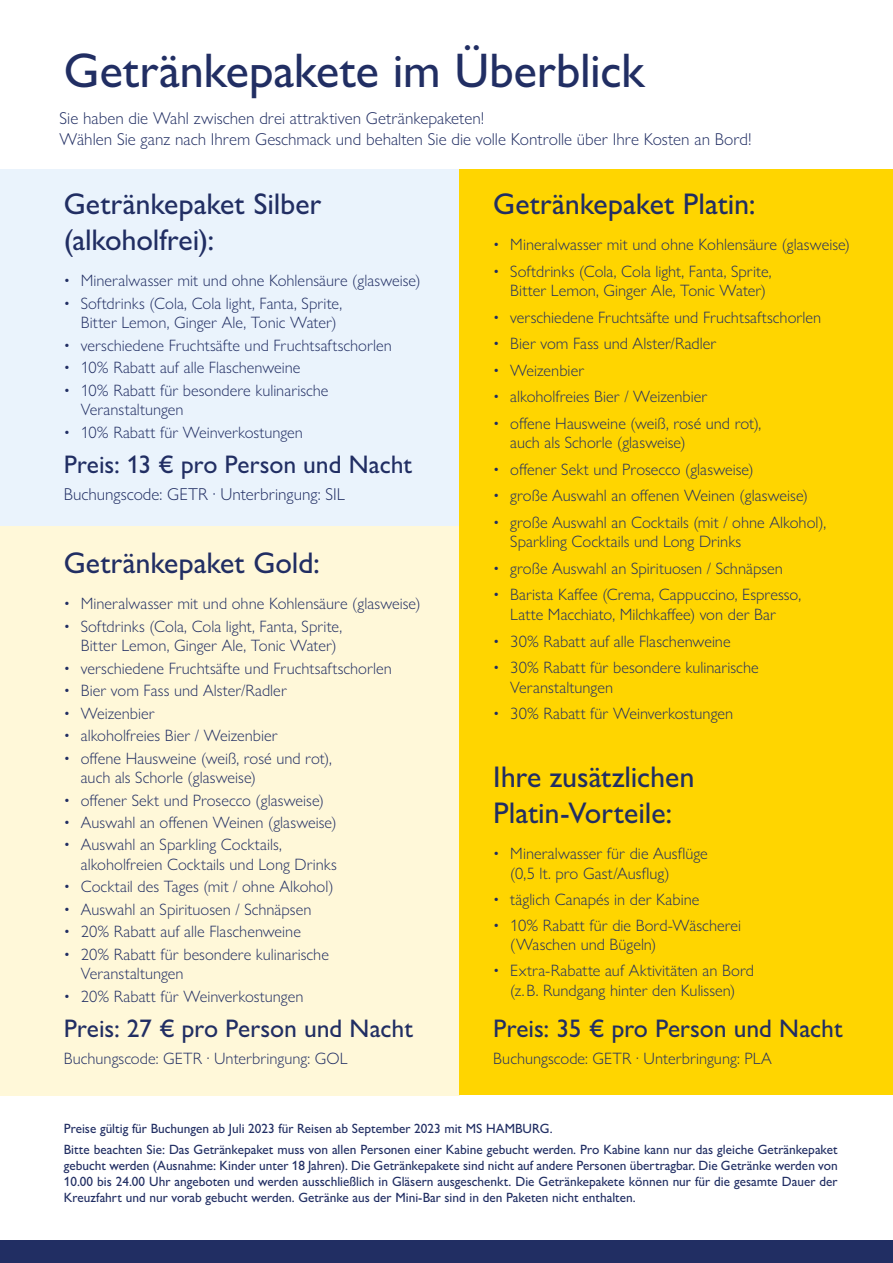
<style>
.page{position:relative;width:893px;height:1263px;background:#fff}
.page>*{position:absolute;margin:0;border:0;box-sizing:border-box;transform-origin:0 0}
.t1{font:500 48.75px "Gill Sans Nova";letter-spacing:-.005em;color:#212e63}
.t2{font:500 30px/36px "Gill Sans Nova";color:#212e63}
.t3{font:500 25.5px "Gill Sans Nova";letter-spacing:-.005em;color:#212e63}
.t4{font:300 17.25px/20.2px "Gill Sans Nova";color:#212e63}
.t5{font:300 16.5px/19.5px "Gill Sans Nova";color:#212e63}
.t6{font:500 13.5px/16.2px "Gill Sans Nova";color:#212e63}
</style>
<div class="page">
<div style="left:0;top:526px;width:459px;height:569px;background:#fff8d9"></div>
<div style="left:0;top:169px;width:459px;height:357px;background:#eaf3fc"></div>
<div style="left:459px;top:169px;width:434px;height:926px;background:#ffd500"></div>
<div style="left:0;top:1240px;width:893px;height:23px;background:#212e63"></div>
<h1 class="t1" style="left:64px;top:40px;width:582px">Getränkepakete im Überblick</h1>
<p class="t4" style="left:60px;top:108px;width:694px">Sie haben die Wahl zwischen drei attraktiven Getränkepaketen!<br>Wählen Sie ganz nach Ihrem Geschmack und behalten Sie die volle Kontrolle über Ihre Kosten an Bord!</p>
<h2 class="t2" style="left:64px;top:185px;width:259px">Getränkepaket Silber (alkoholfrei):</h2>
<p class="t5" style="left:64px;top:271px;width:358px">• Mineralwasser mit und ohne Kohlensäure (glasweise)</p>
<p class="t5" style="left:81px;top:293px;width:263px;text-indent:-17px">• Softdrinks (Cola, Cola light, Fanta, Sprite,<br>Bitter Lemon, Ginger Ale, Tonic Water)</p>
<p class="t5" style="left:64px;top:335px;width:330px">• verschiedene Fruchtsäfte und Fruchtsaftschorlen</p>
<p class="t5" style="left:64px;top:358px;width:238px">• 10% Rabatt auf alle Flaschenweine</p>
<p class="t5" style="left:81px;top:380px;width:249px;text-indent:-17px">• 10% Rabatt für besondere kulinarische<br>Veranstaltungen</p>
<p class="t5" style="left:64px;top:422px;width:241px">• 10% Rabatt für Weinverkostungen</p>
<h3 class="t3" style="left:64px;top:449px;width:350px">Preis: 13 € pro Person und Nacht</h3>
<p class="t4" style="left:64px;top:484px;width:283px">Buchungscode: GETR · Unterbringung: SIL</p>
<h2 class="t2" style="left:64px;top:544px;width:258px">Getränkepaket Gold:</h2>
<p class="t5" style="left:64px;top:594px;width:358px">• Mineralwasser mit und ohne Kohlensäure (glasweise)</p>
<p class="t5" style="left:81px;top:616px;width:263px;text-indent:-17px">• Softdrinks (Cola, Cola light, Fanta, Sprite,<br>Bitter Lemon, Ginger Ale, Tonic Water)</p>
<p class="t5" style="left:64px;top:658px;width:330px">• verschiedene Fruchtsäfte und Fruchtsaftschorlen</p>
<p class="t5" style="left:64px;top:680px;width:225px">• Bier vom Fass und Alster/Radler</p>
<p class="t5" style="left:64px;top:703px;width:92px">• Weizenbier</p>
<p class="t5" style="left:64px;top:725px;width:215px">• alkoholfreies Bier / Weizenbier</p>
<p class="t5" style="left:81px;top:748px;width:253px;text-indent:-17px">• offene Hausweine (weiß, rosé und rot), auch als Schorle (glasweise)</p>
<p class="t5" style="left:64px;top:790px;width:262px">• offener Sekt und Prosecco (glasweise)</p>
<p class="t5" style="left:64px;top:812px;width:274px">• Auswahl an offenen Weinen (glasweise)</p>
<p class="t5" style="left:81px;top:835px;width:258px;text-indent:-17px">• Auswahl an Sparkling Cocktails, alkoholfreien Cocktails und Long Drinks</p>
<p class="t5" style="left:64px;top:877px;width:271px">• Cocktail des Tages (mit / ohne Alkohol)</p>
<p class="t5" style="left:64px;top:899px;width:249px">• Auswahl an Spirituosen / Schnäpsen</p>
<p class="t5" style="left:64px;top:922px;width:239px">• 20% Rabatt auf alle Flaschenweine</p>
<p class="t5" style="left:81px;top:944px;width:250px;text-indent:-17px">• 20% Rabatt für besondere kulinarische<br>Veranstaltungen</p>
<p class="t5" style="left:64px;top:986px;width:241px">• 20% Rabatt für Weinverkostungen</p>
<h3 class="t3" style="left:64px;top:1013px;width:351px">Preis: 27 € pro Person und Nacht</h3>
<p class="t5" style="left:64px;top:1049px;width:285px">Buchungscode: GETR · Unterbringung: GOL</p>
<h2 class="t2" style="left:493px;top:185px;width:264px">Getränkepaket Platin:</h2>
<p class="t5" style="left:493px;top:235px;width:358px">• Mineralwasser mit und ohne Kohlensäure (glasweise)</p>
<p class="t5" style="left:510px;top:261px;width:263px;text-indent:-17px">• Softdrinks (Cola, Cola light, Fanta, Sprite,<br>Bitter Lemon, Ginger Ale, Tonic Water)</p>
<p class="t5" style="left:493px;top:307px;width:330px">• verschiedene Fruchtsäfte und Fruchtsaftschorlen</p>
<p class="t5" style="left:493px;top:334px;width:225px">• Bier vom Fass und Alster/Radler</p>
<p class="t5" style="left:493px;top:360px;width:92px">• Weizenbier</p>
<p class="t5" style="left:493px;top:387px;width:215px">• alkoholfreies Bier / Weizenbier</p>
<p class="t5" style="left:510px;top:413px;width:253px;text-indent:-17px">• offene Hausweine (weiß, rosé und rot), auch als Schorle (glasweise)</p>
<p class="t5" style="left:493px;top:459px;width:262px">• offener Sekt und Prosecco (glasweise)</p>
<p class="t5" style="left:493px;top:486px;width:316px">• große Auswahl an offenen Weinen (glasweise)</p>
<p class="t5" style="left:510px;top:512px;width:317px;text-indent:-17px">• große Auswahl an Cocktails (mit / ohne Alkohol),<br>Sparkling Cocktails und Long Drinks</p>
<p class="t5" style="left:493px;top:558px;width:291px">• große Auswahl an Spirituosen / Schnäpsen</p>
<p class="t5" style="left:493px;top:585px;width:309px;text-align:center">• Barista Kaffee (Crema, Cappuccino, Espresso,<br>Latte Macchiato, Milchkaffee) von der Bar</p>
<p class="t5" style="left:493px;top:631px;width:239px">• 30% Rabatt auf alle Flaschenweine</p>
<p class="t5" style="left:510px;top:657px;width:250px;text-indent:-17px">• 30% Rabatt für besondere kulinarische<br>Veranstaltungen</p>
<p class="t5" style="left:493px;top:703px;width:241px">• 30% Rabatt für Weinverkostungen</p>
<h2 class="t2" style="left:493px;top:758px;width:203px">Ihre zusätzlichen<br>Platin-Vorteile:</h2>
<p class="t5" style="left:510px;top:844px;width:199px;text-indent:-17px">• Mineralwasser für die Ausflüge (0,5 lt. pro Gast/Ausflug)</p>
<p class="t5" style="left:493px;top:889px;width:208px">• täglich Canapés in der Kabine</p>
<p class="t5" style="left:510px;top:915px;width:232px;text-indent:-17px">• 10% Rabatt für die Bord-Wäscherei (Waschen und Bügeln)</p>
<p class="t5" style="left:493px;top:960px;width:262px;text-align:center">• Extra-Rabatte auf Aktivitäten an Bord (z.B. Rundgang hinter den Kulissen)</p>
<h3 class="t3" style="left:493px;top:1013px;width:351px">Preis: 35 € pro Person und Nacht</h3>
<p class="t5" style="left:493px;top:1049px;width:280px">Buchungscode: GETR · Unterbringung: PLA</p>
<p class="t6" style="left:64px;top:1118px;width:775px;line-height:20.4px">Preise gültig für Buchungen ab Juli 2023 für Reisen ab September 2023 mit MS HAMBURG.<br>Bitte beachten Sie: Das Getränkepaket muss von allen Personen einer Kabine gebucht werden. Pro Kabine kann nur das gleiche Getränkepaket</p>
<p class="t6" style="left:64px;top:1157px;width:775px;text-align:justify">gebucht werden (Ausnahme: Kinder unter 18 Jahren). Die Getränkepakete sind nicht auf andere Personen übertragbar. Die Getränke werden von 10.00 bis 24.00 Uhr angeboten und werden ausschließlich in Gläsern ausgeschenkt. Die Getränkepakete können nur für die gesamte Dauer der Kreuzfahrt und nur vorab gebucht werden. Getränke aus der Mini-Bar sind in den Paketen nicht enthalten.</p>
</div>
